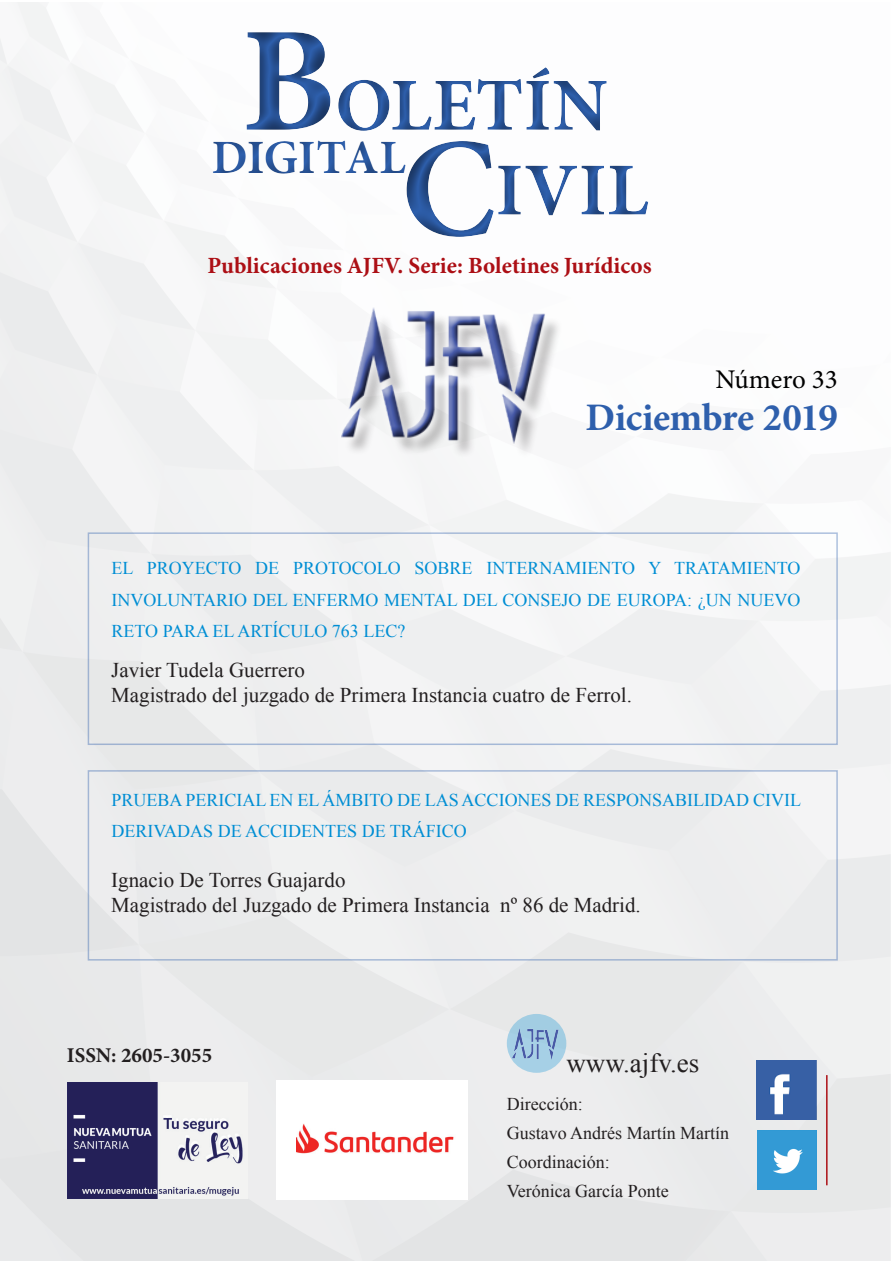
<style>
.page{position:relative;width:893px;height:1263px;background:#fff}
.page>*{position:absolute;margin:0;border:0;box-sizing:border-box;transform-origin:0 0}
.t1{font:700 141px "Minion Pro";color:#2e5fac}
.t2{font:700 75px "Minion Pro";letter-spacing:.005em;color:#2e5fac}
.t3{font:700 48px "Minion Pro";letter-spacing:-.02em;color:#2e5fac}
.t4{font:700 39px "Minion Pro";letter-spacing:-.015em;color:#2e5fac}
.t5{font:27px "Times New Roman";color:#231f20}
.t6{font:27px "Minion Pro";color:#000}
.t7{font:700 23.25px "Minion Pro";color:#ac0f15}
.t8{font:21px/25.5px "Times New Roman";color:#231f20}
.t9{font:700 21px "Minion Pro";color:#231f20}
.t10{font:18px/31.5px "Times New Roman";color:#008ed4;text-align:justify}
.t11{font:18px/29px "Times New Roman";color:#231f20}
.s1{font-size:150px}
</style>
<div class="page">
<img style="left:0;top:2px;width:890px;height:1259px">
<hr style="left:826px;top:1075px;width:2px;height:110px;background:#ac0f15">
<div style="left:345px;top:312px;width:218px;height:148px;background:#f8f8f9"></div>
<div style="left:332px;top:301px;width:222px;height:150px;background:#f8f8f9"></div>
<div style="left:341px;top:298px;width:212px;height:150px;background:#fff"></div>
<div style="left:341px;top:302px;width:213px;height:152px;background:#231f20;opacity:.75"></div>
<div style="left:391px;top:122px;width:118px;height:135px;background:#231f20;opacity:.5"></div>
<div style="left:199px;top:123px;width:222px;height:69px;background:#231f20;opacity:.5"></div>
<div style="left:484px;top:147px;width:179px;height:88px;background:#231f20;opacity:.5"></div>
<div style="left:231px;top:12px;width:390px;height:138px;background:#231f20;opacity:.5"></div>
<div style="left:507px;top:1014px;width:59px;height:59px;background:#a2cde2;border-radius:50%"></div>
<img style="left:512px;top:1029px;width:47px;height:31px">
<img style="left:756px;top:1061px;width:60px;height:58px">
<img style="left:67px;top:1082px;width:180px;height:116px">
<div style="left:276px;top:1080px;width:192px;height:120px;background:#fff"></div>
<img style="left:296px;top:1123px;width:158px;height:31px">
<img style="left:757px;top:1130px;width:59px;height:59px">
<h2 class="t2" style="left:241px;top:53px;width:368px"><span class="s1">B</span>OLETÍN</h2>
<h3 class="t3" style="left:212px;top:123px;width:196px">DIGITAL</h3>
<h1 class="t1" style="left:401px;top:90px;width:97px">C</h1>
<h2 class="t2" style="left:495px;top:138px;width:155px">IVIL</h2>
<p class="t7" style="left:207px;top:249px;width:446px">Publicaciones AJFV. Serie: Boletines Jurídicos</p>
<h3 class="t6" style="left:715px;top:361px;width:124px">Número 33</h3>
<h3 class="t4" style="left:586px;top:390px;width:254px">Diciembre 2019</h3>
<p class="t10" style="left:112px;top:552px;width:690px">EL PROYECTO DE PROTOCOLO SOBRE INTERNAMIENTO Y TRATAMIENTO INVOLUNTARIO DEL ENFERMO MENTAL DEL CONSEJO DE EUROPA: ¿UN NUEVO RETO PARA EL ARTÍCULO 763 LEC?</p>
<p class="t8" style="left:111px;top:656px;width:522px">Javier Tudela Guerrero<br>Magistrado del juzgado de Primera Instancia cuatro de Ferrol.</p>
<p class="t10" style="left:112px;top:784px;width:691px">PRUEBA PERICIAL EN EL ÁMBITO DE LAS ACCIONES DE RESPONSABILIDAD CIVIL<br>DERIVADAS DE ACCIDENTES DE TRÁFICO</p>
<p class="t8" style="left:111px;top:867px;width:531px">Ignacio De Torres Guajardo<br>Magistrado del Juzgado de Primera Instancia nº 86 de Madrid.</p>
<p class="t9" style="left:67px;top:1041px;width:147px">ISSN: 2605-3055</p>
<h3 class="t5" style="left:566px;top:1044px;width:134px">www.ajfv.es</h3>
<p class="t11" style="left:507px;top:1089px;width:224px">Dirección:<br>Gustavo Andrés Martín Martín<br>Coordinación:<br>Verónica García Ponte</p>
</div>
